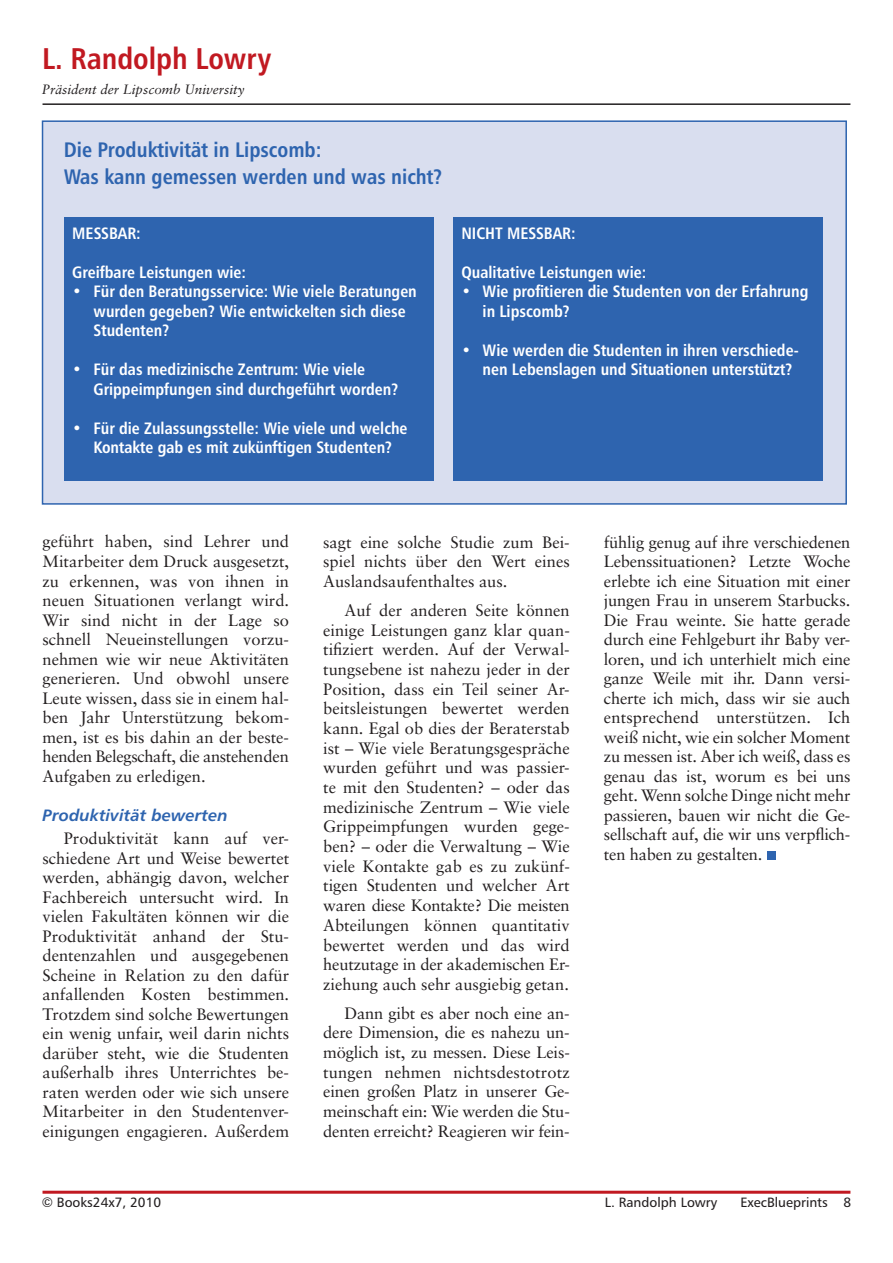
<style>
.page{position:relative;width:893px;height:1263px;background:#fff}
.page>*{position:absolute;margin:0;border:0;box-sizing:border-box;transform-origin:0 0}
.t1{font:30px "Humanist 777 BT Bold Condensed B";color:#c11921}
.t2{font:21px/27px "Humanist 777 BT Bold Condensed B";color:#2e64af}
.t3{font:16.5px/19.5px "Sabon";color:#231f20;text-align:justify}
.t4{font:16.5px/19.5px "Humanist 777 BT Bold Condensed B";color:#fff}
.t5{font:16.5px "Humanist 777 BT Bold Italic B";color:#2e64af}
.t6{font:13.5px "Humanist 777 BT Roman B";color:#231f20}
.t7{font:italic 13.5px "Sabon";color:#231f20}
</style>
<div class="page">
<hr style="left:43px;top:1191px;width:807px;height:3px;background:#c11921">
<div style="left:766px;top:850px;width:9px;height:9px;background:#2e64af"></div>
<hr style="left:43px;top:103px;width:807px;height:2px;background:#231f20">
<div style="left:42px;top:120px;width:805px;height:385px;background:#d9deef;border:2px solid #2e64af"></div>
<div style="left:64px;top:217px;width:370px;height:263px;background:#2e64af"></div>
<div style="left:453px;top:217px;width:370px;height:263px;background:#2e64af"></div>
<h1 class="t1" style="left:42px;top:40px;width:231px">L. Randolph Lowry</h1>
<p class="t7" style="left:42px;top:81px;width:204px">Präsident der Lipscomb University</p>
<p class="t2" style="left:64px;top:136px;width:380px">Die Produktivität in Lipscomb:<br>Was kann gemessen werden und was nicht?</p>
<p class="t4" style="left:72px;top:223px;width:23px">Messbar</p>
<p class="t4" style="left:136px;top:223px;width:6px">:</p>
<p class="t4" style="left:72px;top:262px;width:175px">Greifbare Leistungen wie:</p>
<p class="t4" style="left:94px;top:281px;width:325px;text-indent:-21px">• Für den Beratungsservice: Wie viele Beratungen wurden gegeben? Wie entwickelten sich diese<br>Studenten?</p>
<p class="t4" style="left:94px;top:359px;width:306px;text-indent:-21px">• Für das medizinische Zentrum: Wie viele<br>Grippeimpfungen sind durchgeführt worden?</p>
<p class="t4" style="left:72px;top:418px;width:337px;text-align:center">• Für die Zulassungsstelle: Wie viele und welche<br>Kontakte gab es mit zukünftigen Studenten?</p>
<p class="t4" style="left:461px;top:223px;width:56px">Nicht messbar</p>
<p class="t4" style="left:571px;top:223px;width:6px">:</p>
<p class="t4" style="left:461px;top:262px;width:186px">Qualitative Leistungen wie:</p>
<p class="t4" style="left:483px;top:281px;width:327px;text-indent:-21px">• Wie profitieren die Studenten von der Erfahrung in Lipscomb?</p>
<p class="t4" style="left:483px;top:340px;width:318px;text-indent:-21px">• Wie werden die Studenten in ihren verschiede&shy;nen Lebenslagen und Situationen unterstützt?</p>
<p class="t3" style="left:43px;top:532px;width:248px">geführt haben, sind Lehrer und Mitarbeiter dem Druck ausgesetzt, zu erkennen, was von ihnen in neuen Situationen verlangt wird.<br>Wir sind nicht in der Lage so schnell Neueinstellungen vorzu&shy;nehmen wie wir neue Aktivitäten generieren. Und obwohl unsere Leute wissen, dass sie in einem hal&shy;ben Jahr Unterstützung bekom&shy;men, ist es bis dahin an der beste&shy;henden Belegschaft, die anstehenden Aufgaben zu erledigen.</p>
<p class="t5" style="left:43px;top:804px;width:187px">Produktivität bewerten</p>
<p class="t3" style="left:43px;top:829px;width:248px;text-indent:21px">Produktivität kann auf ver&shy;schiedene Art und Weise bewertet werden, abhängig davon, welcher Fachbereich untersucht wird. In vielen Fakultäten können wir die Produktivität anhand der Stu&shy;dentenzahlen und ausgegebenen Scheine in Relation zu den dafür anfallenden Kosten bestimmen.<br>Trotzdem sind solche Bewertungen ein wenig unfair, weil darin nichts darüber steht, wie die Studenten außerhalb ihres Unterrichtes be&shy;raten werden oder wie sich unsere Mitarbeiter in den Studentenver&shy;einigungen engagieren. Außerdem</p>
<p class="t3" style="left:323px;top:532px;width:248px">sagt eine solche Studie zum Bei&shy;spiel nichts über den Wert eines Auslandsaufenthaltes aus.</p>
<p class="t3" style="left:323px;top:600px;width:248px;text-indent:21px">Auf der anderen Seite können einige Leistungen ganz klar quan&shy;tifiziert werden. Auf der Verwal&shy;tungsebene ist nahezu jeder in der Position, dass ein Teil seiner Ar&shy;beitsleistungen bewertet werden kann. Egal ob dies der Beraterstab ist – Wie viele Beratungsgespräche wurden geführt und was passier&shy;te mit den Studenten? – oder das medizinische Zentrum – Wie viele Grippeimpfungen wurden gege&shy;ben? – oder die Verwaltung – Wie viele Kontakte gab es zu zukünf&shy;tigen Studenten und welcher Art waren diese Kontakte? Die meisten Abteilungen können quantitativ bewertet werden und das wird heutzutage in der akademischen Er&shy;ziehung auch sehr ausgiebig getan.</p>
<p class="t3" style="left:323px;top:1003px;width:248px;text-indent:21px">Dann gibt es aber noch eine an&shy;dere Dimension, die es nahezu un&shy;möglich ist, zu messen. Diese Leis&shy;tungen nehmen nichtsdestotrotz einen großen Platz in unserer Ge&shy;meinschaft ein: Wie werden die Stu&shy;denten erreicht? Reagieren wir fein-</p>
<p class="t3" style="left:604px;top:532px;width:248px">fühlig genug auf ihre verschiedenen Lebenssituationen? Letzte Woche erlebte ich eine Situation mit einer jungen Frau in unserem Starbucks.<br>Die Frau weinte. Sie hatte gerade durch eine Fehlgeburt ihr Baby ver&shy;loren, und ich unterhielt mich eine ganze Weile mit ihr. Dann versi&shy;cherte ich mich, dass wir sie auch entsprechend unterstützen. Ich weiß nicht, wie ein solcher Moment zu messen ist. Aber ich weiß, dass es genau das ist, worum es bei uns geht. Wenn solche Dinge nicht mehr passieren, bauen wir nicht die Ge&shy;sellschaft auf, die wir uns verpflich&shy;ten haben zu gestalten.</p>
<p class="t6" style="left:42px;top:1194px;width:121px">© Books24x7, 2010</p>
<p class="t6" style="left:605px;top:1194px;width:114px">L. Randolph Lowry</p>
<p class="t6" style="left:740px;top:1194px;width:112px">ExecBlueprints 8</p>
</div>
